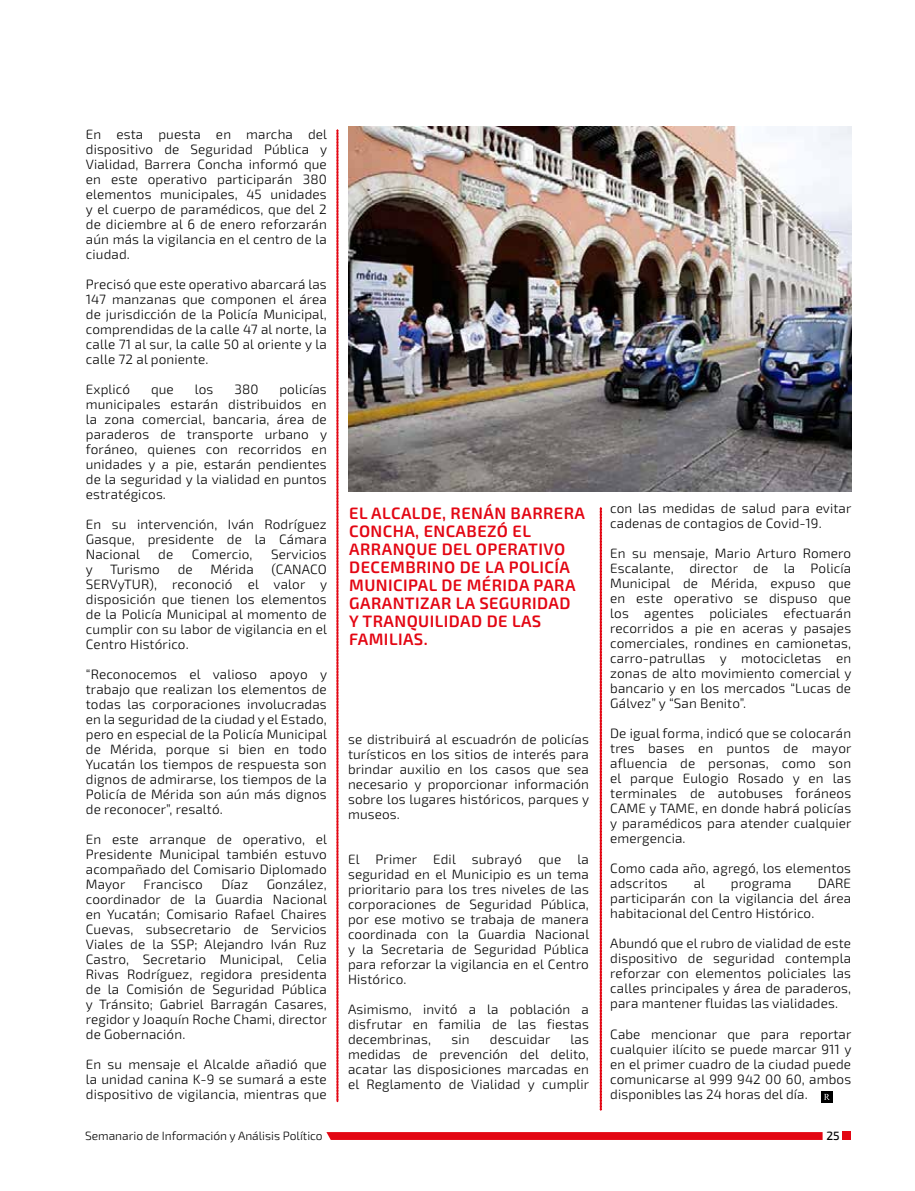
<style>
.page{position:relative;width:915px;height:1191px;background:#fff}
.page>*{position:absolute;margin:0;border:0;box-sizing:border-box;transform-origin:0 0}
.t1{font:600 16.5px/18px "Exo 2";letter-spacing:.025em;color:#e30613}
.t2{font:300 13.5px/15px "Exo 2";letter-spacing:.01em;color:#000;text-align:justify}
.t3{font:300 12px "Exo 2";color:#000}
.t4{font:500 12px "Exo 2";color:#000}
</style>
<div class="page">
<div style="left:842px;top:1131px;width:8px;height:9px;background:#e30613"></div>
<svg style="left:326px;top:1132px;width:496px;height:8px;background:#e30a17"></svg>
<svg style="left:336px;top:130px;width:2px;height:971px;background:#e93f49"></svg>
<svg style="left:599px;top:507px;width:2px;height:603px"></svg>
<svg style="left:821px;top:1091px;width:11px;height:11px"></svg>
<svg style="left:823px;top:1094px;width:6px;height:5px"></svg>
<img style="left:348px;top:127px;width:502px;height:364px">
<p class="t2" style="left:86px;top:127px;width:243px">En esta puesta en marcha del dispositivo de Seguridad Pública y Vialidad, Barrera Concha informó que en este operativo participarán 380 elementos municipales, 45 unidades y el cuerpo de paramédicos, que del 2 de diciembre al 6 de enero reforzarán aún más la vigilancia en el centro de la ciudad.</p>
<p class="t2" style="left:86px;top:277px;width:242px">Precisó que este operativo abarcará las 147 manzanas que componen el área de jurisdicción de la Policía Municipal, comprendidas de la calle 47 al norte, la calle 71 al sur, la calle 50 al oriente y la calle 72 al poniente.</p>
<p class="t2" style="left:86px;top:382px;width:46px">Explicó</p>
<p class="t2" style="left:151px;top:382px;width:24px">que</p>
<p class="t2" style="left:195px;top:382px;width:20px">los</p>
<p class="t2" style="left:234px;top:382px;width:26px">380</p>
<p class="t2" style="left:86px;top:382px;width:242px;text-indent:193px">policías municipales estarán distribuidos en la zona comercial, bancaria, área de paraderos de transporte urbano y foráneo, quienes con recorridos en unidades y a pie, estarán pendientes de la seguridad y la vialidad en puntos estratégicos.</p>
<p class="t2" style="left:86px;top:517px;width:242px">En su intervención, Iván Rodríguez Gasque, presidente de la Cámara Nacional</p>
<p class="t2" style="left:158px;top:547px;width:17px">de</p>
<p class="t2" style="left:192px;top:547px;width:62px">Comercio,</p>
<p class="t2" style="left:271px;top:547px;width:57px">Servicios</p>
<p class="t2" style="left:86px;top:562px;width:243px;text-indent:186px">(CANACO SERVyTUR), reconoció el valor y disposición que tienen los elementos de la Policía Municipal al momento de cumplir con su labor de vigilancia en el Centro Histórico.</p>
<p class="t2" style="left:86px;top:667px;width:243px">“Reconocemos el valioso apoyo y trabajo que realizan los elementos de todas las corporaciones involucradas en la seguridad de la ciudad y el Estado, pero en especial de la Policía Municipal de Mérida, porque si bien en todo Yucatán los tiempos de respuesta son dignos de admirarse, los tiempos de la Policía de Mérida son aún más dignos de reconocer”, resaltó.</p>
<p class="t2" style="left:86px;top:832px;width:243px">En este arranque de operativo, el Presidente Municipal también estuvo acompañado del Comisario Diplomado Mayor</p>
<p class="t2" style="left:86px;top:562px;width:9px">y</p>
<p class="t2" style="left:110px;top:562px;width:51px">Turismo</p>
<p class="t2" style="left:178px;top:562px;width:17px">de</p>
<p class="t2" style="left:210px;top:562px;width:45px">Mérida</p>
<p class="t2" style="left:86px;top:877px;width:243px;text-indent:181px">González, coordinador de la Guardia Nacional en Yucatán; Comisario Rafael Chaires Cuevas, subsecretario de Servicios Viales de la SSP; Alejandro Iván Ruz Castro, Secretario Municipal, Celia Rivas Rodríguez, regidora presidenta de la Comisión de Seguridad Pública y Tránsito; Gabriel Barragán Casares, regidor y Joaquín Roche Chami, director de Gobernación.</p>
<p class="t2" style="left:86px;top:1057px;width:242px">En su mensaje el Alcalde añadió que la unidad canina K-9 se sumará a este dispositivo de vigilancia, mientras que</p>
<p class="t2" style="left:144px;top:877px;width:61px">Francisco</p>
<p class="t2" style="left:221px;top:877px;width:28px">Díaz</p>
<p class="t1" style="left:349px;top:505px;width:237px">EL ALCALDE, RENÁN BARRERA<br>CONCHA, ENCABEZÓ EL<br>ARRANQUE DEL OPERATIVO<br>DECEMBRINO DE LA POLICÍA<br>MUNICIPAL DE MÉRIDA PARA<br>GARANTIZAR LA SEGURIDAD<br>Y TRANQUILIDAD DE LAS<br>FAMILIAS.</p>
<p class="t2" style="left:348px;top:732px;width:243px">se distribuirá al escuadrón de policías turísticos en los sitios de interés para brindar auxilio en los casos que sea necesario y proporcionar información sobre los lugares históricos, parques y museos.</p>
<p class="t2" style="left:348px;top:852px;width:243px">El Primer Edil subrayó que la seguridad en el Municipio es un tema prioritario para los tres niveles de las corporaciones de Seguridad Pública, por ese motivo se trabaja de manera coordinada con la Guardia Nacional y la Secretaria de Seguridad Pública para reforzar la vigilancia en el Centro Histórico.</p>
<p class="t2" style="left:348px;top:1001px;width:242px">Asimismo, invitó a la población a disfrutar en familia de las fiestas decembrinas,</p>
<p class="t2" style="left:348px;top:1031px;width:242px;text-indent:222px">las medidas de prevención del delito, acatar las disposiciones marcadas en el Reglamento de Vialidad y cumplir</p>
<p class="t2" style="left:451px;top:1031px;width:20px">sin</p>
<p class="t2" style="left:489px;top:1031px;width:62px">descuidar</p>
<p class="t2" style="left:610px;top:501px;width:243px">con las medidas de salud para evitar cadenas de contagios de Covid-19.</p>
<p class="t2" style="left:610px;top:546px;width:243px">En su mensaje, Mario Arturo Romero Escalante, director de la Policía Municipal de Mérida, expuso que en este operativo se dispuso que los agentes policiales efectuarán recorridos a pie en aceras y pasajes comerciales, rondines en camionetas, carro-patrullas y motocicletas en zonas de alto movimiento comercial y bancario y en los mercados “Lucas de Gálvez” y “San Benito”.</p>
<p class="t2" style="left:610px;top:726px;width:242px">De igual forma, indicó que se colocarán tres bases en puntos de mayor afluencia de personas, como son el parque Eulogio Rosado y en las terminales de autobuses foráneos CAME y TAME, en donde habrá policías y paramédicos para atender cualquier emergencia.</p>
<p class="t2" style="left:610px;top:861px;width:242px">Como cada año, agregó, los elementos adscritos</p>
<p class="t2" style="left:693px;top:876px;width:13px">al</p>
<p class="t2" style="left:730px;top:876px;width:62px">programa</p>
<p class="t2" style="left:610px;top:876px;width:242px;text-indent:207px">DARE participarán con la vigilancia del área habitacional del Centro Histórico.</p>
<p class="t2" style="left:610px;top:936px;width:242px">Abundó que el rubro de vialidad de este dispositivo de seguridad contempla reforzar con elementos policiales las calles principales y área de paraderos, para mantener fluidas las vialidades.</p>
<p class="t2" style="left:610px;top:1026px;width:243px">Cabe mencionar que para reportar cualquier ilícito se puede marcar 911 y en el primer cuadro de la ciudad puede comunicarse al 999 942 00 60, ambos disponibles las 24 horas del día.</p>
<p class="t3" style="left:85px;top:1128px;width:239px">Semanario de Información y Análisis Político</p>
<p class="t4" style="left:826px;top:1128px;width:15px">25</p>
</div>
